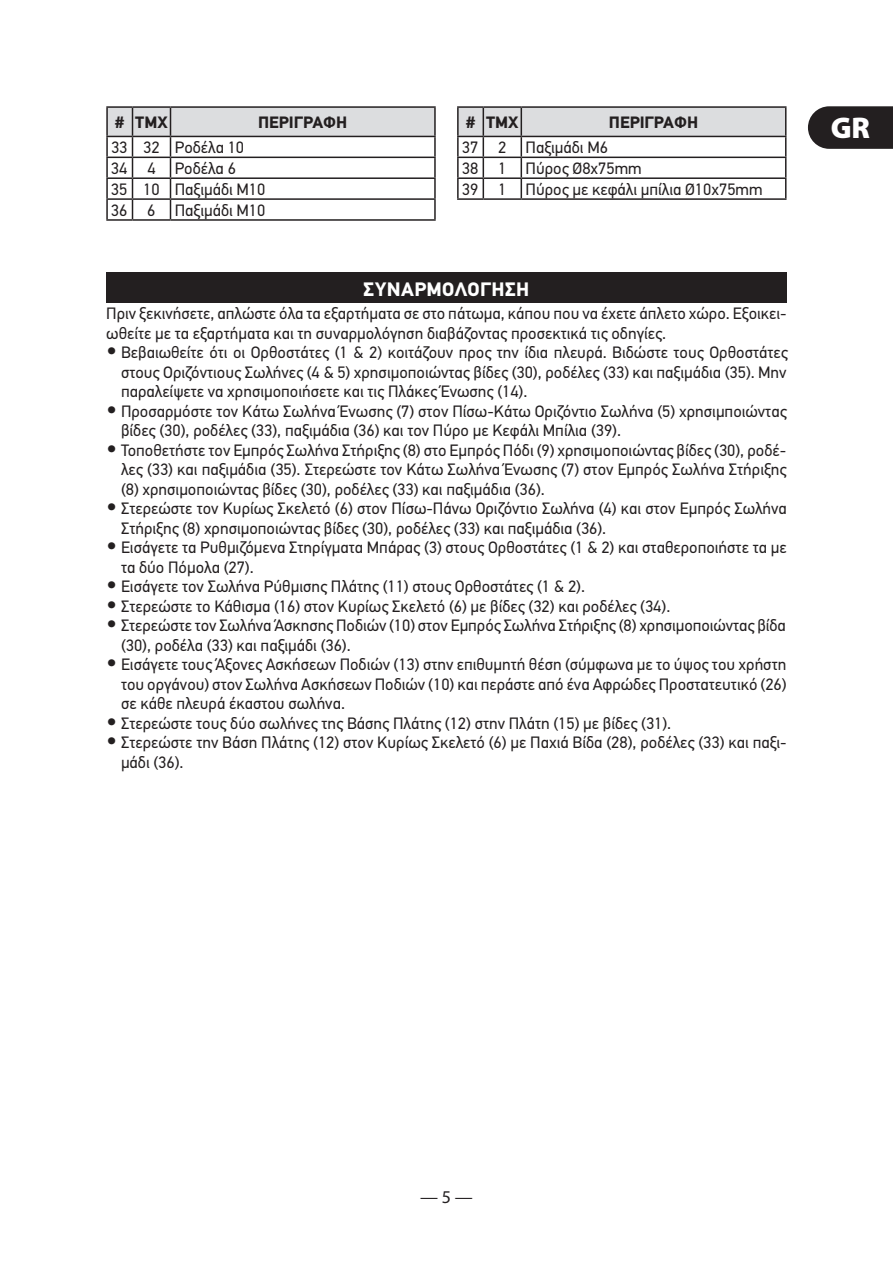
<style>
.page{position:relative;width:893px;height:1263px;background:#fff}
.page>*{position:absolute;margin:0;border:0;box-sizing:border-box;transform-origin:0 0}
.t1{font:900 30px "Myriad Pro";color:#fff}
.t2{font:700 19.5px "PF Din Text Pro";letter-spacing:.02em;color:#fff}
.t3{font:18px "Myriad Pro";color:#231f20}
.t4{font:16.5px/19.5px "PF Din Text Pro";color:#231f20}
.t5{font:700 16.5px "PF Din Text Pro";color:#231f20}
.s1{font-size:27px}
</style>
<div class="page">
<svg style="left:808px;top:106px;width:85px;height:43px;background:#312d2e"></svg>
<hr style="left:106px;top:106px;width:26px;height:2px;background:#231f20">
<hr style="left:132px;top:106px;width:38px;height:2px;background:#231f20">
<hr style="left:170px;top:106px;width:266px;height:2px;background:#231f20">
<svg style="left:106px;top:107px;width:330px;height:112px"></svg>
<hr style="left:106px;top:219px;width:26px;height:2px;background:#231f20">
<hr style="left:132px;top:219px;width:38px;height:2px;background:#231f20">
<hr style="left:170px;top:219px;width:266px;height:2px;background:#231f20">
<hr style="left:457px;top:106px;width:26px;height:2px;background:#231f20">
<hr style="left:483px;top:106px;width:38px;height:2px;background:#231f20">
<hr style="left:521px;top:106px;width:265px;height:2px;background:#231f20">
<svg style="left:457px;top:107px;width:329px;height:91px"></svg>
<hr style="left:457px;top:198px;width:26px;height:2px;background:#231f20">
<hr style="left:483px;top:198px;width:38px;height:2px;background:#231f20">
<hr style="left:521px;top:198px;width:265px;height:2px;background:#231f20">
<div style="left:106px;top:272px;width:681px;height:30px;background:#231f20"></div>
<p class="t5" style="left:115px;top:112px;width:54px"># ΤΜΧ</p>
<p class="t5" style="left:258px;top:112px;width:91px">ΠΕΡΙΓΡΑΦΗ</p>
<p class="t4" style="left:111px;top:137px;width:156px;line-height:20.9px">33 32 Ροδέλα 10<br>34 4 Ροδέλα 6<br>35 10 Παξιμάδι Μ10<br>36 6 Παξιμάδι Μ10</p>
<p class="t5" style="left:466px;top:112px;width:54px"># ΤΜΧ</p>
<p class="t5" style="left:609px;top:112px;width:91px">ΠΕΡΙΓΡΑΦΗ</p>
<p class="t4" style="left:462px;top:137px;width:302px;line-height:20.9px">37 2 Παξιμάδι Μ6<br>38 1 Πύρος Ø8x75mm<br>39 1 Πύρος με κεφάλι μπίλια Ø10x75mm</p>
<p class="t2" style="left:364px;top:277px;width:167px">ΣΥΝΑΡΜΟΛΟΓΗΣΗ</p>
<p class="t4" style="left:106px;top:304px;width:682px">Πριν ξεκινήσετε, απλώστε όλα τα εξαρτήματα σε στο πάτωμα, κάπου που να έχετε άπλετο χώρο. Εξοικει&shy;ωθείτε με τα εξαρτήματα και τη συναρμολόγηση διαβάζοντας προσεκτικά τις οδηγίες.</p>
<p class="t4" style="left:121px;top:343px;width:668px;text-align:justify;text-indent:-15px"><span class="s1">•</span> Βεβαιωθείτε ότι οι Ορθοστάτες (1 &amp; 2) κοιτάζουν προς την ίδια πλευρά. Βιδώστε τους Ορθοστάτες στους Οριζόντιους Σωλήνες (4 &amp; 5) χρησιμοποιώντας βίδες (30), ροδέλες (33) και παξιμάδια (35). Μην παραλείψετε να χρησιμοποιήσετε και τις Πλάκες Ένωσης (14).</p>
<p class="t4" style="left:121px;top:402px;width:667px;text-indent:-15px"><span class="s1">•</span> Προσαρμόστε τον Κάτω Σωλήνα Ένωσης (7) στον Πίσω-Κάτω Οριζόντιο Σωλήνα (5) χρησιμποιώντας βίδες (30), ροδέλες (33), παξιμάδια (36) και τον Πύρο με Κεφάλι Μπίλια (39).</p>
<p class="t4" style="left:121px;top:441px;width:667px;text-align:justify;text-indent:-15px"><span class="s1">•</span> Τοποθετήστε τον Εμπρός Σωλήνα Στήριξης (8) στο Εμπρός Πόδι (9) χρησιμοποιώντας βίδες (30), ροδέ&shy;λες (33) και παξιμάδια (35). Στερεώστε τον Κάτω Σωλήνα Ένωσης (7) στον Εμπρός Σωλήνα Στήριξης (8) χρησιμοποιώντας βίδες (30), ροδέλες (33) και παξιμάδια (36).</p>
<p class="t4" style="left:121px;top:499px;width:667px;text-indent:-15px"><span class="s1">•</span> Στερεώστε τον Κυρίως Σκελετό (6) στον Πίσω-Πάνω Οριζόντιο Σωλήνα (4) και στον Εμπρός Σωλήνα<br>Στήριξης (8) χρησιμοποιώντας βίδες (30), ροδέλες (33) και παξιμάδια (36).</p>
<p class="t4" style="left:121px;top:538px;width:667px;text-indent:-15px"><span class="s1">•</span> Εισάγετε τα Ρυθμιζόμενα Στηρίγματα Μπάρας (3) στους Ορθοστάτες (1 &amp; 2) και σταθεροποιήστε τα με τα δύο Πόμολα (27).</p>
<p class="t4" style="left:106px;top:577px;width:480px"><span class="s1">•</span> Εισάγετε τον Σωλήνα Ρύθμισης Πλάτης (11) στους Ορθοστάτες (1 &amp; 2).</p>
<p class="t4" style="left:106px;top:597px;width:566px"><span class="s1">•</span> Στερεώστε το Κάθισμα (16) στον Κυρίως Σκελετό (6) με βίδες (32) και ροδέλες (34).</p>
<p class="t4" style="left:121px;top:616px;width:666px;text-indent:-15px"><span class="s1">•</span> Στερεώστε τον Σωλήνα Άσκησης Ποδιών (10) στον Εμπρός Σωλήνα Στήριξης (8) χρησιμοποιώντας βίδα (30), ροδέλα (33) και παξιμάδι (36).</p>
<p class="t4" style="left:121px;top:655px;width:667px;text-align:justify;text-indent:-15px"><span class="s1">•</span> Εισάγετε τους Άξονες Ασκήσεων Ποδιών (13) στην επιθυμητή θέση (σύμφωνα με το ύψος του χρήστη του οργάνου) στον Σωλήνα Ασκήσεων Ποδιών (10) και περάστε από ένα Αφρώδες Προστατευτικό (26) σε κάθε πλευρά έκαστου σωλήνα.</p>
<p class="t4" style="left:106px;top:714px;width:566px"><span class="s1">•</span> Στερεώστε τους δύο σωλήνες της Βάσης Πλάτης (12) στην Πλάτη (15) με βίδες (31).</p>
<p class="t4" style="left:121px;top:733px;width:667px;text-indent:-15px"><span class="s1">•</span> Στερεώστε την Βάση Πλάτης (12) στον Κυρίως Σκελετό (6) με Παχιά Βίδα (28), ροδέλες (33) και παξι&shy;μάδι (36).</p>
<h1 class="t1" style="left:831px;top:108px;width:41px">GR</h1>
<p class="t3" style="left:420px;top:1186px;width:54px">— 5 —</p>
</div>
